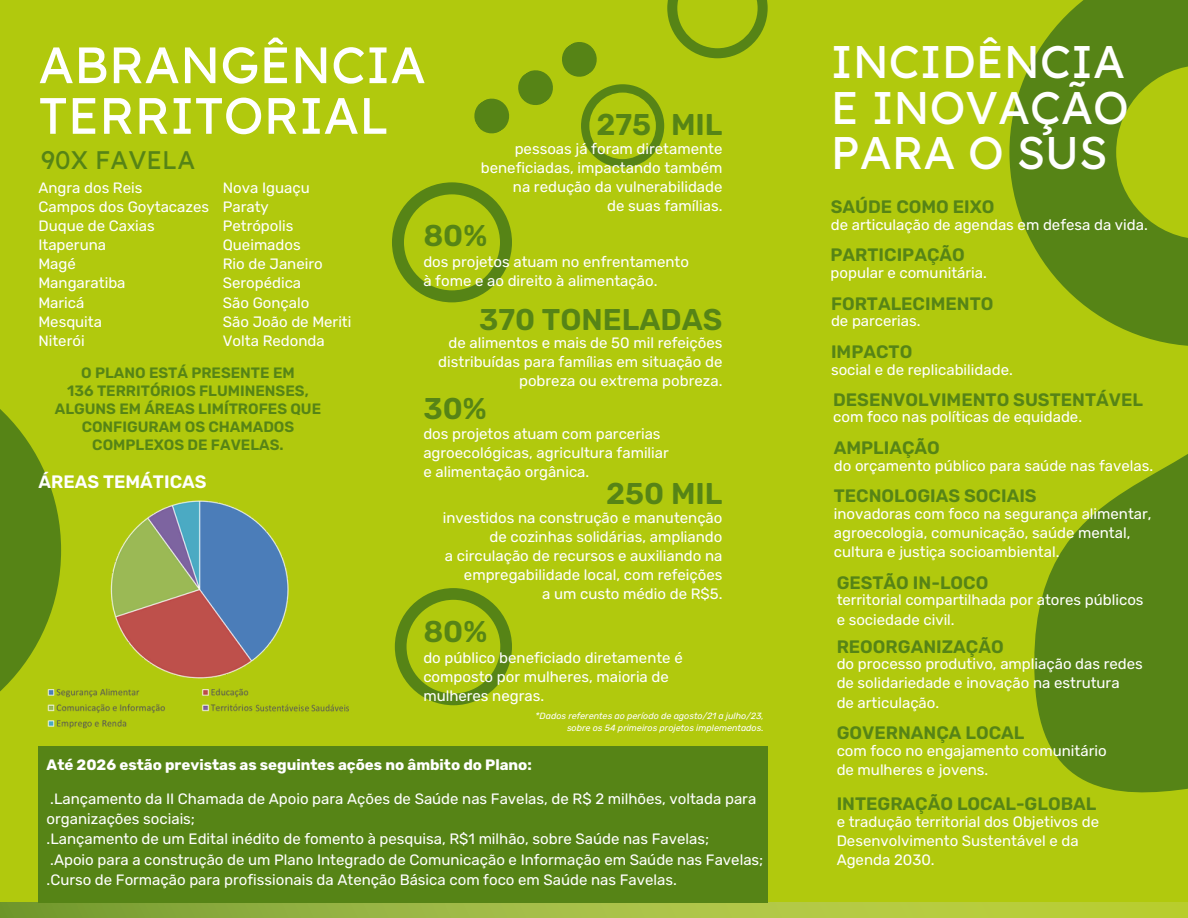
<style>
.page{position:relative;width:1188px;height:918px;background:#b1c90d}
.page>*{position:absolute;margin:0;border:0;box-sizing:border-box;transform-origin:0 0}
.t1{font:51px/50.7px "Lexend Deca";color:#fff}
.t2{font:45.75px/45.3px "Lexend Deca";color:#fff;text-align:justify}
.t3{font:600 30px "Rubik";color:#568416}
.t4{font:25.5px "Lexend Deca";color:#568416}
.t5{font:600 18px "Rubik";color:#568416}
.t6{font:600 18px "Rubik";color:#fff}
.t7{font:15px/19.2px "Rubik";color:#fff}
.t8{font:600 15px/18px "Rubik";color:#568416;text-align:center}
.t9{font:700 15px "Rubik";color:#fff}
.t10{font:italic 9px "Rubik";color:#fff}
</style>
<div class="page">
<svg style="left:1009px;top:0;width:179px;height:155px;fill:#568416"></svg>
<svg style="left:0;top:409px;width:51px;height:283px;fill:#568416"></svg>
<svg style="left:0;top:903px;width:903px;height:15px"></svg>
<svg style="left:392px;top:182px;width:120px;height:120px"></svg>
<svg style="left:903px;top:155px;width:285px;height:763px"></svg>
<svg style="left:474px;top:0;width:293px;height:167px"></svg>
<img style="left:38px;top:487px;width:251px;height:242px">
<div style="left:253px;top:704px;width:104px;height:8px;background:#b1c90d"></div>
<img style="left:312px;top:704px;width:37px;height:8px">
<img style="left:255px;top:702px;width:49px;height:12px">
<svg style="left:305px;top:706px;width:4px;height:6px"></svg>
<svg style="left:395px;top:588px;width:117px;height:117px"></svg>
<div style="left:38px;top:746px;width:730px;height:157px;background:#568416"></div>
<p class="t1" style="left:38px;top:39px;width:389px">ABRANGÊNCIA<br>TERRITORIAL</p>
<p class="t4" style="left:41px;top:143px;width:155px">90X FAVELA</p>
<p class="t3" style="left:596px;top:107px;width:128px">275 MIL</p>
<p class="t7" style="left:481px;top:139px;width:243px;text-align:right">pessoas já foram diretamente beneficiadas, impactando também</p>
<h1 class="t7" style="left:513px;top:177px;width:211px">na redução da vulnerabilidade</h1>
<h4 class="t7" style="left:607px;top:196px;width:117px">de suas famílias.</h4>
<p class="t7" style="left:38px;top:178px;width:106px">Angra dos Reis</p>
<p class="t7" style="left:38px;top:197px;width:172px">Campos dos Goytacazes</p>
<p class="t7" style="left:38px;top:216px;width:118px">Duque de Caxias</p>
<p class="t7" style="left:38px;top:235px;width:69px">Itaperuna</p>
<p class="t7" style="left:38px;top:255px;width:39px">Magé</p>
<p class="t7" style="left:38px;top:274px;width:89px">Mangaratiba</p>
<h3 class="t7" style="left:38px;top:293px;width:48px">Maricá</h3>
<p class="t7" style="left:38px;top:312px;width:65px">Mesquita</p>
<p class="t7" style="left:38px;top:331px;width:48px">Niterói</p>
<h5 class="t8" style="left:55px;top:364px;width:268px">O PLANO ESTÁ PRESENTE EM<br>136 TERRITÓRIOS FLUMINENSES,<br>ALGUNS EM ÁREAS LIMÍTROFES QUE<br>CONFIGURAM OS CHAMADOS</h5>
<p class="t8" style="left:92px;top:436px;width:193px">COMPLEXOS DE FAVELAS.</p>
<p class="t7" style="left:223px;top:178px;width:88px">Nova Iguaçu</p>
<p class="t7" style="left:223px;top:197px;width:48px">Paraty</p>
<p class="t7" style="left:223px;top:216px;width:72px">Petrópolis</p>
<p class="t7" style="left:223px;top:235px;width:79px">Queimados</p>
<p class="t7" style="left:223px;top:255px;width:101px">Rio de Janeiro</p>
<p class="t7" style="left:223px;top:274px;width:80px">Seropédica</p>
<p class="t7" style="left:223px;top:293px;width:88px">São Gonçalo</p>
<p class="t7" style="left:223px;top:312px;width:130px">São João de Meriti</p>
<p class="t7" style="left:223px;top:331px;width:103px">Volta Redonda</p>
<p class="t3" style="left:423px;top:218px;width:65px">80%</p>
<p class="t7" style="left:423px;top:252px;width:267px">dos projetos atuam no enfrentamento</p>
<h3 class="t7" style="left:423px;top:271px;width:236px">à fome e ao direito à alimentação.</h3>
<p class="t3" style="left:479px;top:302px;width:245px">370 TONELADAS</p>
<h5 class="t7" style="left:438px;top:333px;width:286px;text-align:right">de alimentos e mais de 50 mil refeições distribuídas para famílias em situação de pobreza ou extrema pobreza.</h5>
<h3 class="t3" style="left:423px;top:391px;width:65px">30%</h3>
<h5 class="t7" style="left:423px;top:424px;width:247px">dos projetos atuam com parcerias agroecológicas, agricultura familiar</h5>
<p class="t7" style="left:423px;top:463px;width:167px">e alimentação orgânica.</p>
<h2 class="t6" style="left:38px;top:471px;width:170px">ÁREAS TEMÁTICAS</h2>
<h6 class="t3" style="left:606px;top:476px;width:118px">250 MIL</h6>
<p class="t7" style="left:443px;top:508px;width:281px;text-align:right">investidos na construção e manutenção de cozinhas solidárias, ampliando</p>
<h5 class="t7" style="left:445px;top:546px;width:279px;text-align:right">a circulação de recursos e auxiliando na empregabilidade local, com refeições</h5>
<p class="t7" style="left:542px;top:584px;width:182px">a um custo médio de R$5.</p>
<p class="t3" style="left:423px;top:614px;width:65px">80%</p>
<p class="t7" style="left:423px;top:648px;width:261px">do público beneficiado diretamente é composto por mulheres, maioria de mulheres negras.</p>
<p class="t10" style="left:536px;top:710px;width:230px">*Dados referentes ao período de agosto/21 a julho/23,</p>
<p class="t10" style="left:567px;top:722px;width:198px">sobre os 54 primeiros projetos implementados.</p>
<p class="t9" style="left:47px;top:756px;width:487px">Até 2026 estão previstas as seguintes ações no âmbito do Plano:</p>
<h3 class="t7" style="left:47px;top:789px;width:711px;line-height:20.1px">.Lançamento da II Chamada de Apoio para Ações de Saúde nas Favelas, de R$ 2 milhões, voltada para organizações sociais;</h3>
<p class="t7" style="left:47px;top:830px;width:664px">.Lançamento de um Edital inédito de fomento à pesquisa, R$1 milhão, sobre Saúde nas Favelas;</p>
<h5 class="t7" style="left:50px;top:850px;width:715px">.Apoio para a construção de um Plano Integrado de Comunicação e Informação em Saúde nas Favelas;</h5>
<p class="t7" style="left:47px;top:870px;width:632px">.Curso de Formação para profissionais da Atenção Básica com foco em Saúde nas Favelas.</p>
<p class="t2" style="left:831px;top:38px;width:299px">INCIDÊNCIA E INOVAÇÃO PARA O SUS</p>
<p class="t5" style="left:831px;top:196px;width:165px">SAÚDE COMO EIXO</p>
<h5 class="t7" style="left:831px;top:215px;width:319px">de articulação de agendas em defesa da vida.</h5>
<p class="t5" style="left:831px;top:244px;width:136px">PARTICIPAÇÃO</p>
<h3 class="t7" style="left:831px;top:263px;width:158px">popular e comunitária.</h3>
<h5 class="t5" style="left:831px;top:293px;width:164px">FORTALECIMENTO</h5>
<p class="t7" style="left:831px;top:312px;width:91px">de parcerias.</p>
<h5 class="t5" style="left:831px;top:341px;width:83px">IMPACTO</h5>
<p class="t7" style="left:831px;top:360px;width:183px">social e de replicabilidade.</p>
<p class="t5" style="left:833px;top:389px;width:311px">DESENVOLVIMENTO SUSTENTÁVEL</p>
<p class="t7" style="left:833px;top:407px;width:250px">com foco nas políticas de equidade.</p>
<p class="t5" style="left:834px;top:437px;width:108px">AMPLIAÇÃO</p>
<h3 class="t7" style="left:834px;top:456px;width:321px">do orçamento público para saúde nas favelas.</h3>
<p class="t5" style="left:834px;top:485px;width:204px">TECNOLOGIAS SOCIAIS</p>
<p class="t7" style="left:834px;top:504px;width:319px">inovadoras com foco na segurança alimentar, agroecologia, comunicação, saúde mental, cultura e justiça socioambiental.</p>
<p class="t5" style="left:837px;top:572px;width:153px">GESTÃO IN-LOCO</p>
<h5 class="t7" style="left:837px;top:591px;width:308px">territorial compartilhada por atores públicos</h5>
<p class="t7" style="left:837px;top:610px;width:120px">e sociedade civil.</p>
<h5 class="t5" style="left:837px;top:636px;width:169px">REOORGANIZAÇÃO</h5>
<p class="t7" style="left:837px;top:655px;width:308px">do processo produtivo, ampliação das redes</p>
<p class="t7" style="left:837px;top:674px;width:284px">de solidariedade e inovação na estrutura</p>
<p class="t7" style="left:837px;top:693px;width:104px">de articulação.</p>
<p class="t5" style="left:837px;top:722px;width:189px">GOVERNANÇA LOCAL</p>
<h5 class="t7" style="left:837px;top:741px;width:271px">com foco no engajamento comunitário</h5>
<p class="t7" style="left:837px;top:760px;width:153px">de mulheres e jovens.</p>
<p class="t5" style="left:837px;top:793px;width:261px">INTEGRAÇÃO LOCAL-GLOBAL</p>
<p class="t7" style="left:837px;top:812px;width:264px">e tradução territorial dos Objetivos de<br>Desenvolvimento Sustentável e da</p>
<p class="t7" style="left:837px;top:851px;width:99px">Agenda 2030.</p>
</div>
